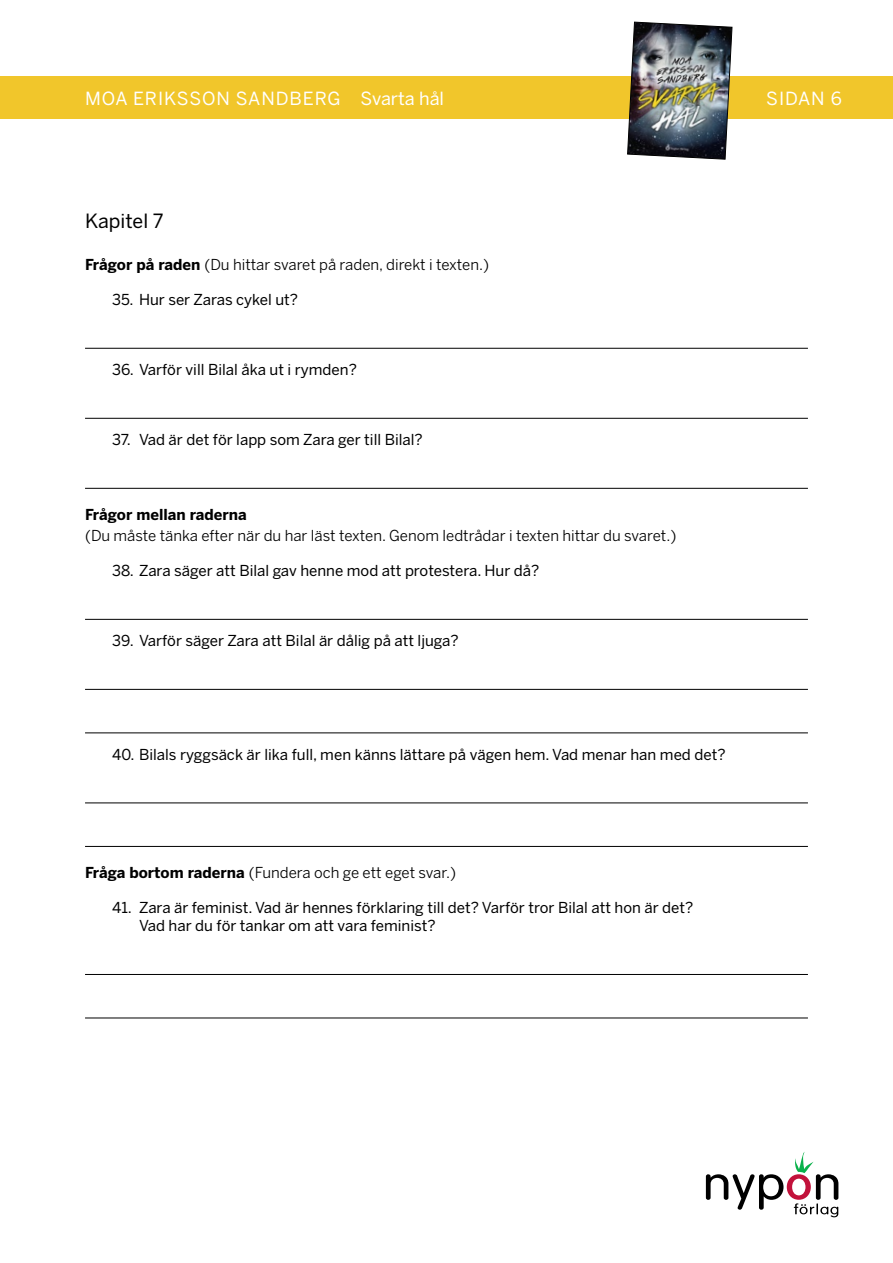
<style>
.page{position:relative;width:893px;height:1263px;background:#fff}
.page>*{position:absolute;margin:0;border:0;box-sizing:border-box;transform-origin:0 0}
.t1{font:19.5px "Benton Sans";color:#000}
.t2{font:18px "Benton Sans";letter-spacing:.04em;color:#fff}
.t3{font:15px/18px "Benton Sans";color:#000}
.t4{font:15px "Benton Sans";color:#000}
.t5{font:700 15px "Benton Sans";color:#000}
.s1{font-weight:700}
</style>
<div class="page">
<div style="left:0;top:77px;width:893px;height:42px;background:#f1c62b"></div>
<img style="left:627px;top:21px;width:106px;height:139px">
<svg style="left:706px;top:1152px;width:132px;height:65px"></svg>
<hr style="left:85px;top:348px;width:723px;height:1px;background:#000">
<hr style="left:85px;top:418px;width:723px;height:1px;background:#000">
<hr style="left:85px;top:488px;width:723px;height:1px;background:#000">
<hr style="left:85px;top:619px;width:723px;height:1px;background:#000">
<hr style="left:85px;top:689px;width:723px;height:1px;background:#000">
<hr style="left:85px;top:732px;width:723px;height:1px;background:#000">
<hr style="left:85px;top:802px;width:723px;height:1px;background:#000">
<hr style="left:85px;top:846px;width:723px;height:1px;background:#000">
<hr style="left:85px;top:974px;width:723px;height:1px;background:#000">
<hr style="left:85px;top:1017px;width:723px;height:1px;background:#000">
<p class="t2" style="left:85px;top:88px;width:361px">MOA ERIKSSON SANDBERG Svarta hål</p>
<p class="t2" style="left:766px;top:88px;width:77px">SIDAN 6</p>
<h1 class="t1" style="left:85px;top:210px;width:80px">Kapitel 7</h1>
<p class="t4" style="left:85px;top:256px;width:406px"><span class="s1">Frågor på raden</span> (Du hittar svaret på raden, direkt i texten.)</p>
<p class="t3" style="left:112px;top:291px;width:188px">35. Hur ser Zaras cykel ut?</p>
<p class="t3" style="left:112px;top:361px;width:246px">36. Varför vill Bilal åka ut i rymden?</p>
<p class="t3" style="left:112px;top:431px;width:312px">37. Vad är det för lapp som Zara ger till Bilal?</p>
<p class="t5" style="left:85px;top:506px;width:163px">Frågor mellan raderna</p>
<p class="t4" style="left:85px;top:527px;width:593px">(Du måste tänka efter när du har läst texten. Genom ledtrådar i texten hittar du svaret.)</p>
<p class="t3" style="left:112px;top:562px;width:429px">38. Zara säger att Bilal gav henne mod att protestera. Hur då?</p>
<p class="t3" style="left:112px;top:632px;width:348px">39. Varför säger Zara att Bilal är dålig på att ljuga?</p>
<p class="t3" style="left:112px;top:746px;width:615px">40. Bilals ryggsäck är lika full, men känns lättare på vägen hem. Vad menar han med det?</p>
<p class="t4" style="left:85px;top:864px;width:373px"><span class="s1">Fråga bortom raderna</span> (Fundera och ge ett eget svar.)</p>
<p class="t3" style="left:139px;top:899px;width:556px;text-indent:-27px">41. Zara är feminist. Vad är hennes förklaring till det? Varför tror Bilal att hon är det?<br>Vad har du för tankar om att vara feminist?</p>
</div>
